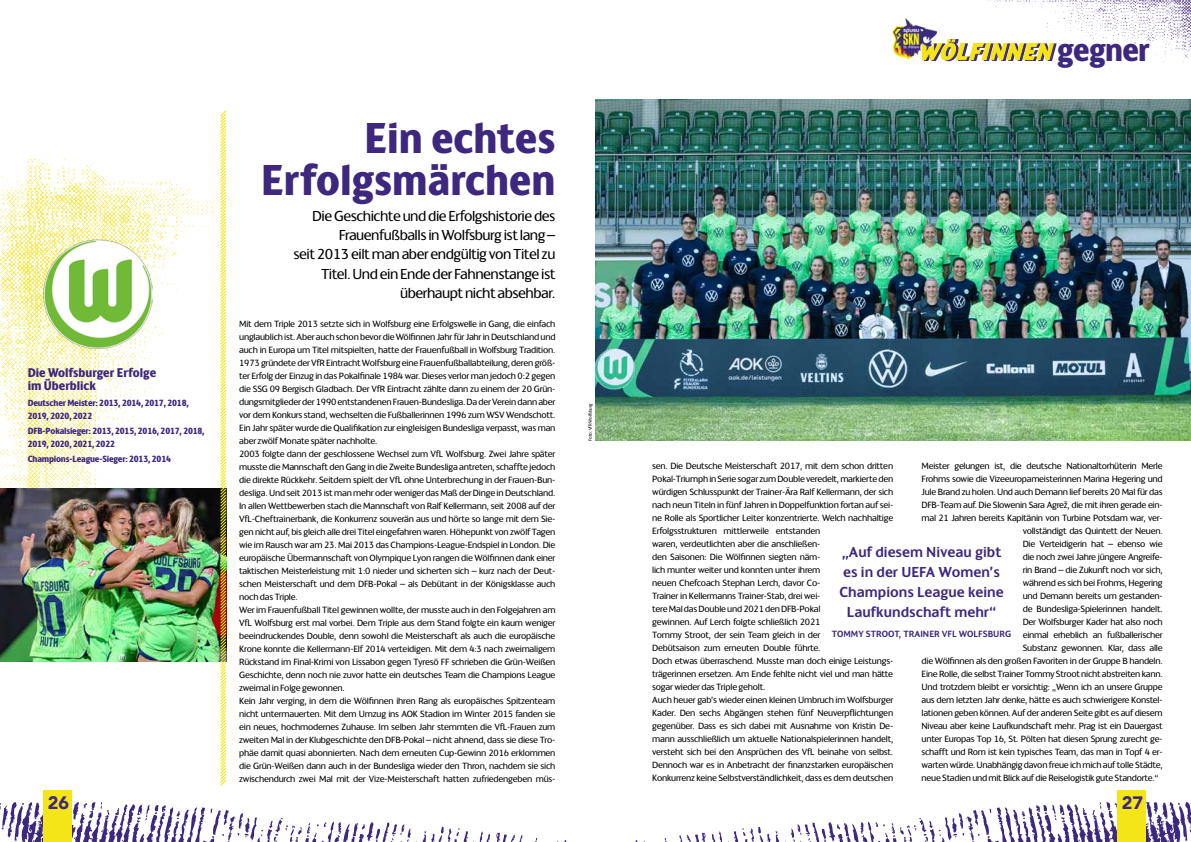
<style>
.page{position:relative;width:1191px;height:842px;background:#fff}
.page>*{position:absolute;margin:0;border:0;box-sizing:border-box;transform-origin:0 0}
.t1{font:800 47.8px/42.5px "Champions";color:#3e277e;text-align:right}
.t2{font:italic 800 25.7px "Champions";color:#3e277e}
.t3{font:900 18px "Avenir";color:#3e277e}
.t4{font:16px/19.2px "Champions";letter-spacing:-.03em;color:#000;text-align:right}
.t5{font:700 16px/20px "Champions";color:#3e277e;text-align:center}
.t6{font:800 14px/13px "Champions";color:#3e277e}
.t7{font:10px/13px "Champions";letter-spacing:-.02em;color:#000}
.t8{font:800 10px/13px "Champions";letter-spacing:-.02em;color:#3e277e}
.t9{font:700 10px "Champions";color:#3e277e}
.t10{font:5px "Champions";letter-spacing:-.02em;color:#000}
.s1{font-style:normal;font-size:35.7px}
</style>
<div class="page">
<svg style="left:534px;top:838px;width:33px;height:4px"></svg>
<svg style="left:0;top:802px;width:523px;height:40px"></svg>
<div style="left:43px;top:791px;width:29px;height:51px;background:#f3e517"></div>
<svg style="left:635px;top:838px;width:33px;height:4px"></svg>
<svg style="left:679px;top:800px;width:512px;height:42px"></svg>
<div style="left:1116px;top:791px;width:29px;height:51px;background:#f3e517"></div>
<img style="left:0;top:156px;width:246px;height:333px">
<img style="left:937px;top:0;width:254px;height:100px">
<svg style="left:942px;top:16px;width:115px;height:46px"></svg>
<img style="left:892px;top:13px;width:50px;height:50px">
<img style="left:0;top:489px;width:219px;height:173px">
<svg style="left:219px;top:110px;width:8px;height:676px"></svg>
<img style="left:595px;top:100px;width:596px;height:341px">
<img style="left:43px;top:240px;width:109px;height:109px">
<h3 class="t6" style="left:28px;top:365px;width:130px">Die Wolfsburger Erfolge im Überblick</h3>
<p class="t8" style="left:28px;top:395px;width:163px">Deutscher Meister: 2013, 2014, 2017, 2018,<br>2019, 2020, 2022</p>
<p class="t8" style="left:28px;top:423px;width:178px">DFB-Pokalsieger: 2013, 2015, 2016, 2017, 2018,<br>2019, 2020, 2021, 2022</p>
<p class="t8" style="left:28px;top:451px;width:145px">Champions-League-Sieger: 2013, 2014</p>
<h1 class="t1" style="left:261px;top:111px;width:296px">Ein echtes<br>Erfolgsmärchen</h1>
<h3 class="t4" style="left:293px;top:205px;width:263px">Die Geschichte und die Erfolgshistorie des Frauenfußballs in Wolfsburg ist lang –<br>seit 2013 eilt man aber endgültig von Titel zu Titel. Und ein Ende der Fahnenstange ist überhaupt nicht absehbar.</h3>
<p class="t7" style="left:239px;top:317px;width:318px">Mit dem Triple 2013 setzte sich in Wolfsburg eine Erfolgswelle in Gang, die einfach unglaublich ist. Aber auch schon bevor die Wölfinnen Jahr für Jahr in Deutschland und auch in Europa um Titel mitspielten, hatte der Frauenfußball in Wolfsburg Tradition.<br>1973 gründete der VfR Eintracht Wolfsburg eine Frauenfußballabteilung, deren größ&shy;ter Erfolg der Einzug in das Pokalfinale 1984 war. Dieses verlor man jedoch 0:2 gegen die SSG 09 Bergisch Gladbach. Der VfR Eintracht zählte dann zu einem der 20 Grün&shy;dungsmitglieder der 1990 entstandenen Frauen-Bundesliga. Da der Verein dann aber vor dem Konkurs stand, wechselten die Fußballerinnen 1996 zum WSV Wendschott.<br>Ein Jahr später wurde die Qualifikation zur eingleisigen Bundesliga verpasst, was man aber zwölf Monate später nachholte.<br>2003 folgte dann der geschlossene Wechsel zum VfL Wolfsburg. Zwei Jahre später musste die Mannschaft den Gang in die Zweite Bundesliga antreten, schaffte jedoch die direkte Rückkehr. Seitdem spielt der VfL ohne Unterbrechung in der Frauen-Bun&shy;desliga. Und seit 2013 ist man mehr oder weniger das Maß der Dinge in Deutschland.<br>In allen Wettbewerben stach die Mannschaft von Ralf Kellermann, seit 2008 auf der VfL-Cheftrainerbank, die Konkurrenz souverän aus und hörte so lange mit dem Sie&shy;gen nicht auf, bis gleich alle drei Titel eingefahren waren. Höhepunkt von zwölf Tagen wie im Rausch war am 23. Mai 2013 das Champions-League-Endspiel in London. Die europäische Übermannschaft von Olympique Lyon rangen die Wölfinnen dank einer taktischen Meisterleistung mit 1:0 nieder und sicherten sich – kurz nach der Deut&shy;schen Meisterschaft und dem DFB-Pokal – als Debütant in der Königsklasse auch noch das Triple.<br>Wer im Frauenfußball Titel gewinnen wollte, der musste auch in den Folgejahren am VfL Wolfsburg erst mal vorbei. Dem Triple aus dem Stand folgte ein kaum weniger beeindruckendes Double, denn sowohl die Meisterschaft als auch die europäische Krone konnte die Kellermann-Elf 2014 verteidigen. Mit dem 4:3 nach zweimaligem Rückstand im Final-Krimi von Lissabon gegen Tyresö FF schrieben die Grün-Weißen Geschichte, denn noch nie zuvor hatte ein deutsches Team die Champions League zweimal in Folge gewonnen.<br>Kein Jahr verging, in dem die Wölfinnen ihren Rang als europäisches Spitzenteam nicht untermauerten. Mit dem Umzug ins AOK Stadion im Winter 2015 fanden sie ein neues, hochmodernes Zuhause. Im selben Jahr stemmten die VfL-Frauen zum zweiten Mal in der Klubgeschichte den DFB-Pokal – nicht ahnend, dass sie diese Tro&shy;phäe damit quasi abonnierten. Nach dem erneuten Cup-Gewinn 2016 erklommen die Grün-Weißen dann auch in der Bundesliga wieder den Thron, nachdem sie sich zwischendurch zwei Mal mit der Vize-Meisterschaft hatten zufriedengeben müs-</p>
<p class="t10" style="left:586px;top:441px;width:39px;rotate:-90deg">Foto: VfR Wolfsburg</p>
<h2 class="t2" style="left:920px;top:32px;width:231px">WÖLFINNEN <span class="s1">ge g n e r</span></h2>
<p class="t7" style="left:652px;top:458px;width:242px">sen. Die Deutsche Meisterschaft 2017, mit dem schon dritten Pokal-Triumph in Serie sogar zum Double veredelt, markierte den würdigen Schlusspunkt der Trainer-Ära Ralf Kellermann, der sich nach neun Titeln in fünf Jahren in Doppelfunktion fortan auf sei&shy;ne Rolle als Sportlicher Leiter konzentrierte. Welch nachhaltige Erfolgsstrukturen mittlerweile entstanden<br>waren, verdeutlichten aber die anschließen-<br>den Saisonen: Die Wölfinnen siegten näm-<br>lich munter weiter und konnten unter ihrem<br>neuen Chefcoach Stephan Lerch, davor Co-<br>Trainer in Kellermanns Trainer-Stab, drei wei-<br>tere Mal das Double und 2021 den DFB-Pokal<br>gewinnen. Auf Lerch folgte schließlich 2021<br>Tommy Stroot, der sein Team gleich in der<br>Debütsaison zum erneuten Double führte.<br>Doch etwas überraschend. Musste man doch einige Leistungs&shy;trägerinnen ersetzen. Am Ende fehlte nicht viel und man hätte sogar wieder das Triple geholt.<br>Auch heuer gab’s wieder einen kleinen Umbruch im Wolfsburger Kader. Den sechs Abgängen stehen fünf Neuverpflichtungen gegenüber. Dass es sich dabei mit Ausnahme von Kristin De&shy;mann ausschließlich um aktuelle Nationalspielerinnen handelt, versteht sich bei den Ansprüchen des VfL beinahe von selbst.<br>Dennoch war es in Anbetracht der finanzstarken europäischen Konkurrenz keine Selbstverständlichkeit, dass es dem deutschen</p>
<p class="t7" style="left:921px;top:458px;width:242px">Meister gelungen ist, die deutsche Nationaltorhüterin Merle</p>
<p class="t7" style="left:921px;top:471px;width:242px">Frohms sowie die Vizeeuropameisterinnen Marina Hegering und</p>
<p class="t7" style="left:921px;top:484px;width:242px">Jule Brand zu holen. Und auch Demann lief bereits 20 Mal für das</p>
<p class="t7" style="left:921px;top:497px;width:242px">DFB-Team auf. Die Slowenin Sara Agrež, die mit ihren gerade ein-</p>
<p class="t7" style="left:921px;top:510px;width:242px">mal 21 Jahren bereits Kapitänin von Turbine Potsdam war, ver-</p>
<p class="t7" style="left:1022px;top:523px;width:141px">vollständigt das Quintett der Neuen.</p>
<p class="t7" style="left:1022px;top:536px;width:141px">Die Verteidigerin hat – ebenso wie</p>
<p class="t7" style="left:1022px;top:549px;width:141px">die noch zwei Jahre jüngere Angreife-</p>
<p class="t7" style="left:1022px;top:562px;width:141px">rin Brand – die Zukunft noch vor sich,</p>
<p class="t7" style="left:1022px;top:575px;width:141px">während es sich bei Frohms, Hegering</p>
<p class="t7" style="left:1022px;top:588px;width:141px">und Demann bereits um gestanden-</p>
<p class="t7" style="left:1022px;top:601px;width:141px">de Bundesliga-Spielerinnen handelt.</p>
<p class="t7" style="left:1022px;top:614px;width:141px">Der Wolfsburger Kader hat also noch</p>
<p class="t7" style="left:1022px;top:627px;width:141px">einmal erheblich an fußballerischer</p>
<p class="t7" style="left:1022px;top:640px;width:141px">Substanz gewonnen. Klar, dass alle</p>
<p class="t7" style="left:921px;top:653px;width:242px">die Wölfinnen als den großen Favoriten in der Gruppe B handeln.</p>
<p class="t7" style="left:921px;top:666px;width:242px">Eine Rolle, die selbst Trainer Tommy Stroot nicht abstreiten kann.</p>
<p class="t7" style="left:921px;top:679px;width:242px">Und trotzdem bleibt er vorsichtig: „Wenn ich an unsere Gruppe</p>
<p class="t7" style="left:921px;top:692px;width:242px">aus dem letzten Jahr denke, hätte es auch schwierigere Konstel-</p>
<p class="t7" style="left:921px;top:705px;width:242px">lationen geben können. Auf der anderen Seite gibt es auf diesem</p>
<p class="t7" style="left:921px;top:718px;width:242px">Niveau aber keine Laufkundschaft mehr. Prag ist ein Dauergast</p>
<p class="t7" style="left:921px;top:731px;width:242px">unter Europas Top 16, St. Pölten hat diesen Sprung zurecht ge-</p>
<p class="t7" style="left:921px;top:744px;width:242px">schafft und Rom ist kein typisches Team, das man in Topf 4 er-</p>
<p class="t7" style="left:921px;top:757px;width:242px">warten würde. Unabhängig davon freue ich mich auf tolle Städte,</p>
<p class="t7" style="left:921px;top:770px;width:238px">neue Stadien und mit Blick auf die Reiselogistik gute Standorte.“</p>
<h3 class="t5" style="left:839px;top:540px;width:166px">„Auf diesem Niveau gibt es in der UEFA Women’s<br>Champions League keine<br>Laufkundschaft mehr“</h3>
<p class="t9" style="left:831px;top:626px;width:169px">Tommy Stroot, Trai ner VfL Wolfsburg</p>
<h3 class="t3" style="left:48px;top:787px;width:23px">26</h3>
<h3 class="t3" style="left:1122px;top:787px;width:23px">27</h3>
</div>
